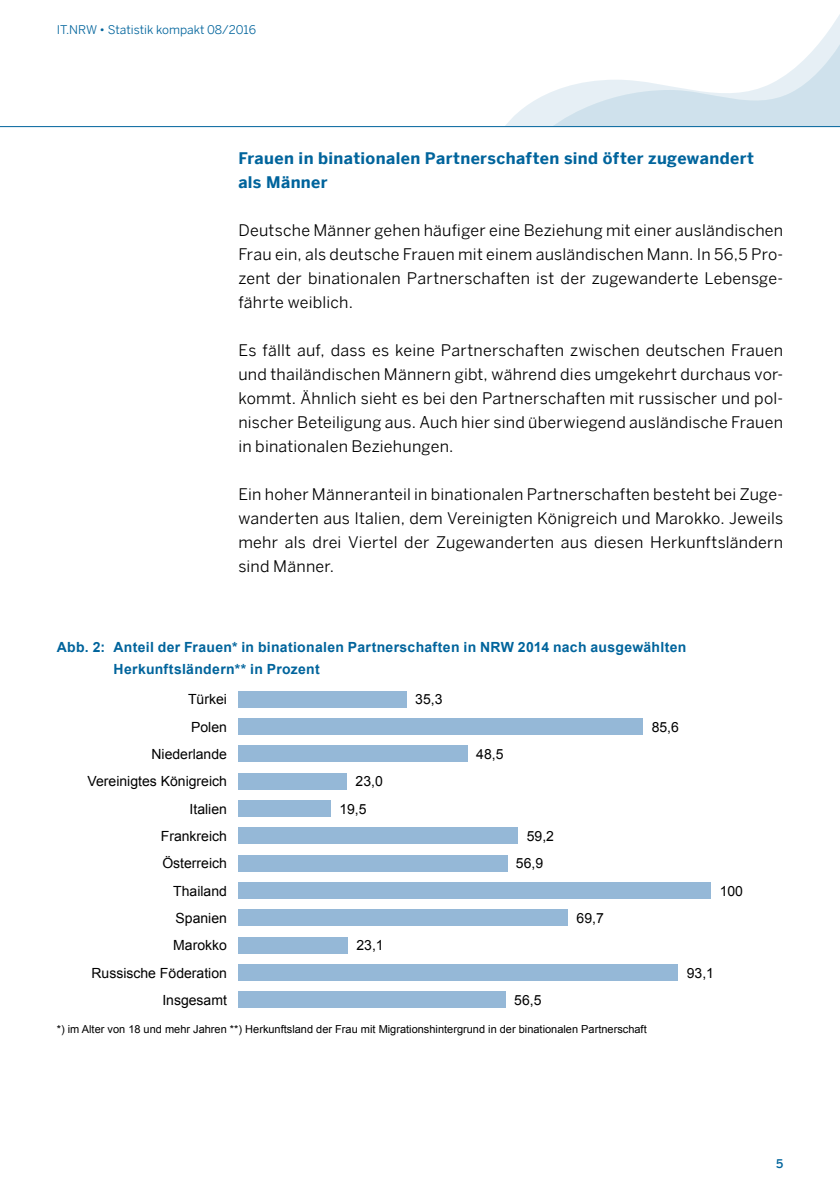
<style>
.page{position:relative;width:840px;height:1191px;background:#fff}
.page>*{position:absolute;margin:0;border:0;box-sizing:border-box;transform-origin:0 0}
.Fließtext{font:16px/24px "Benton Sans";letter-spacing:.015em;color:#000;text-align:justify}
.Subline{font:700 16px "Benton Sans";letter-spacing:.025em;color:#00649c}
.GRAFIK_Beschriftunge{font:14px "Arial";color:#000}
.GRAFIK_Überschrift{font:700 14px "Arial";letter-spacing:.02em;color:#00649c}
.t1{font:12px "Benton Sans";color:#00649c}
.t2{font:500 12px "Benton Sans";color:#00649c}
.GRAFIK_Beschriftunge-2{font:11px "Arial";color:#000}
.s1{font-family:"Benton Sans Book 3"}
</style>
<div class="page">
<svg style="left:505px;top:16px;width:334px;height:110px"></svg>
<hr style="left:0;top:126px;width:839px;height:1px;background:#00649c">
<div style="left:238px;top:691px;width:168px;height:16px;background:#95b8d7"></div>
<div style="left:238px;top:718px;width:404px;height:17px;background:#95b8d7"></div>
<div style="left:238px;top:745px;width:229px;height:17px;background:#95b8d7"></div>
<div style="left:238px;top:773px;width:109px;height:16px;background:#95b8d7"></div>
<div style="left:238px;top:800px;width:92px;height:16px;background:#95b8d7"></div>
<div style="left:238px;top:827px;width:280px;height:17px;background:#95b8d7"></div>
<div style="left:238px;top:855px;width:269px;height:16px;background:#95b8d7"></div>
<div style="left:238px;top:882px;width:472px;height:16px;background:#95b8d7"></div>
<div style="left:238px;top:909px;width:329px;height:17px;background:#95b8d7"></div>
<div style="left:238px;top:937px;width:110px;height:16px;background:#95b8d7"></div>
<div style="left:238px;top:964px;width:439px;height:16px;background:#95b8d7"></div>
<div style="left:238px;top:991px;width:267px;height:17px;background:#95b8d7"></div>
<p class="t1" style="left:57px;top:23px;width:201px">IT.NRW • Statistik kompakt 08/2016</p>
<p class="Subline" style="left:238px;top:148px;width:517px">Frauen in binationalen Partnerschaften sind öfter zugewandert</p>
<p class="Subline" style="left:238px;top:172px;width:91px">als Männer</p>
<p class="Fließtext" style="left:238px;top:218px;width:546px"><span class="s1">Deutsche Männer gehen häufiger eine Beziehung mit einer ausländischen </span>Frau ein, als deutsche Frauen mit einem ausländischen Mann. In 56,5 Pro&shy;zent der binationalen Partnerschaften ist der zugewanderte Lebensge&shy;fährte weiblich.</p>
<p class="Fließtext" style="left:238px;top:338px;width:546px">Es fällt auf, dass es keine Partnerschaften zwischen deutschen Frauen und thailändischen Männern gibt, während dies umgekehrt durchaus vor&shy;kommt. Ähnlich sieht es bei den Partnerschaften mit russischer und pol&shy;nischer Beteiligung aus. Auch hier sind überwiegend ausländische Frauen in binationalen Beziehungen.</p>
<p class="Fließtext" style="left:238px;top:482px;width:546px">Ein hoher Männeranteil in binationalen Partnerschaften besteht bei Zuge&shy;wanderten aus Italien, dem Vereinigten Königreich und Marokko. Jeweils mehr als drei Viertel der Zugewanderten aus diesen Herkunftsländern sind Männer.</p>
<p class="GRAFIK_Überschrift" style="left:57px;top:638px;width:630px">Abb. 2: Anteil der Frauen* in binationalen Partnerschaften in NRW 2014 nach ausgewählten</p>
<p class="GRAFIK_Überschrift" style="left:113px;top:660px;width:208px">Herkunftsländern** in Prozent</p>
<p class="GRAFIK_Beschriftunge" style="left:188px;top:690px;width:40px">Türkei</p>
<p class="GRAFIK_Beschriftunge" style="left:191px;top:717px;width:37px">Polen</p>
<p class="GRAFIK_Beschriftunge" style="left:151px;top:745px;width:77px">Niederlande</p>
<p class="GRAFIK_Beschriftunge" style="left:87px;top:772px;width:141px">Vereinigtes Königreich</p>
<p class="GRAFIK_Beschriftunge" style="left:189px;top:799px;width:39px">Italien</p>
<p class="GRAFIK_Beschriftunge" style="left:161px;top:827px;width:68px">Frankreich</p>
<p class="GRAFIK_Beschriftunge" style="left:162px;top:854px;width:66px">Österreich</p>
<p class="GRAFIK_Beschriftunge" style="left:173px;top:881px;width:55px">Thailand</p>
<p class="GRAFIK_Beschriftunge" style="left:175px;top:908px;width:53px">Spanien</p>
<p class="GRAFIK_Beschriftunge" style="left:173px;top:936px;width:55px">Marokko</p>
<p class="GRAFIK_Beschriftunge" style="left:91px;top:963px;width:137px">Russische Föderation</p>
<p class="GRAFIK_Beschriftunge" style="left:162px;top:990px;width:66px">Insgesamt</p>
<p class="GRAFIK_Beschriftunge" style="left:415px;top:690px;width:29px">35,3</p>
<p class="GRAFIK_Beschriftunge" style="left:651px;top:717px;width:29px">85,6</p>
<p class="GRAFIK_Beschriftunge" style="left:476px;top:745px;width:29px">48,5</p>
<p class="GRAFIK_Beschriftunge" style="left:355px;top:772px;width:29px">23,0</p>
<p class="GRAFIK_Beschriftunge" style="left:339px;top:799px;width:29px">19,5</p>
<p class="GRAFIK_Beschriftunge" style="left:526px;top:827px;width:29px">59,2</p>
<p class="GRAFIK_Beschriftunge" style="left:515px;top:854px;width:29px">56,9</p>
<p class="GRAFIK_Beschriftunge" style="left:576px;top:909px;width:29px">69,7</p>
<p class="GRAFIK_Beschriftunge" style="left:356px;top:936px;width:29px">23,1</p>
<p class="GRAFIK_Beschriftunge" style="left:686px;top:963px;width:29px">93,1</p>
<p class="GRAFIK_Beschriftunge" style="left:514px;top:990px;width:29px">56,5</p>
<p class="GRAFIK_Beschriftunge-2" style="left:57px;top:1021px;width:591px">*) im Alter von 18 und mehr Jahren **) Herkunftsland der Frau mit Migrationshintergrund in der binationalen Partnerschaft</p>
<p class="GRAFIK_Beschriftunge" style="left:719px;top:881px;width:25px">100</p>
<p class="t2" style="left:775px;top:1156px;width:9px">5</p>
</div>
